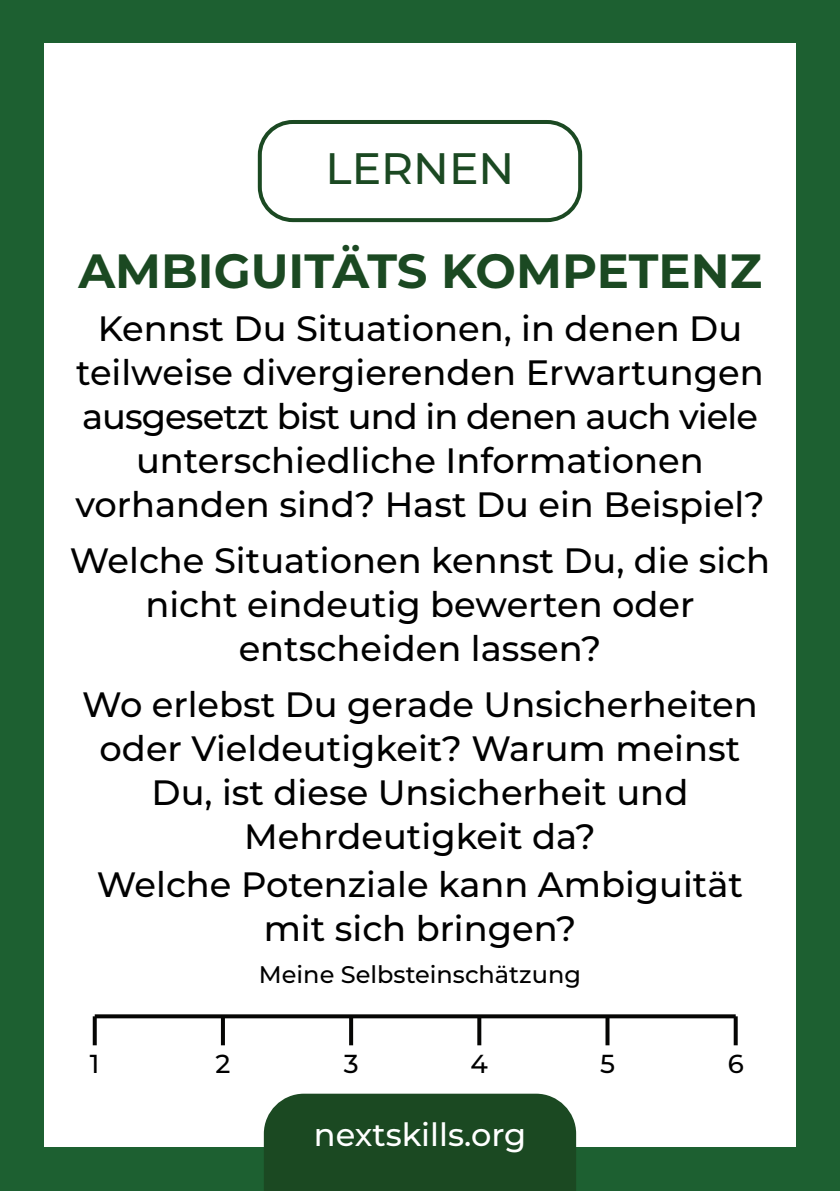
<style>
.page{position:relative;width:840px;height:1191px;background:#fff}
.page>*{position:absolute;margin:0;border:0;box-sizing:border-box;transform-origin:0 0}
.t1{font:700 48px "Montserrat";color:#1b4922}
.t2{font:500 44px "Montserrat";color:#1b4922}
.t3{font:500 35.2px/44px "Montserrat";color:#000;text-align:center}
.t4{font:500 32px "Montserrat";color:#fff}
.t5{font:500 26px "Montserrat";color:#000}
.t6{font:500 24px "Montserrat";color:#000}
</style>
<div class="page">
<div style="left:0;top:0;width:44px;height:1189px;background:#1d6031"></div>
<div style="left:796px;top:0;width:43px;height:1189px;background:#1d6031"></div>
<div style="left:0;top:0;width:839px;height:43px;background:#1d6031"></div>
<div style="left:0;top:1147px;width:839px;height:44px;background:#1d6031"></div>
<div style="left:258px;top:120px;width:324px;height:102px;border:4px solid #1b4922;border-radius:33px"></div>
<div style="left:264px;top:1093px;width:312px;height:98px;background:#1b4922"></div>
<svg style="left:95px;top:1014px;width:640px;height:4px;background:#1a1a19"></svg>
<svg style="left:93px;top:1016px;width:4px;height:29px"></svg>
<svg style="left:221px;top:1016px;width:4px;height:29px"></svg>
<svg style="left:349px;top:1016px;width:4px;height:29px"></svg>
<svg style="left:477px;top:1016px;width:4px;height:29px"></svg>
<svg style="left:605px;top:1016px;width:4px;height:29px"></svg>
<svg style="left:733px;top:1016px;width:4px;height:29px"></svg>
<p class="t2" style="left:325px;top:138px;width:190px">LERNEN</p>
<h1 class="t1" style="left:78px;top:236px;width:684px">AMBIGUITÄTS KOMPETENZ</h1>
<p class="t3" style="left:75px;top:305px;width:690px">Kennst Du Situationen, in denen Du teilweise divergierenden Erwartungen ausgesetzt bist und in denen auch viele unterschiedliche Informationen vorhanden sind? Hast Du ein Beispiel?</p>
<p class="t3" style="left:70px;top:537px;width:701px">Welche Situationen kennst Du, die sich nicht eindeutig bewerten oder entscheiden lassen?</p>
<p class="t3" style="left:82px;top:681px;width:676px">Wo erlebst Du gerade Unsicherheiten oder Vieldeutigkeit? Warum meinst<br>Du, ist diese Unsicherheit und<br>Mehrdeutigkeit da?</p>
<p class="t3" style="left:97px;top:861px;width:647px">Welche Potenziale kann Ambiguität mit sich bringen?</p>
<p class="t6" style="left:259px;top:957px;width:323px">Meine Selbsteinschätzung</p>
<p class="t5" style="left:90px;top:1045px;width:11px">1</p>
<p class="t5" style="left:215px;top:1045px;width:16px">2</p>
<p class="t5" style="left:343px;top:1045px;width:16px">3</p>
<p class="t5" style="left:470px;top:1045px;width:19px">4</p>
<p class="t5" style="left:599px;top:1045px;width:16px">5</p>
<p class="t5" style="left:727px;top:1045px;width:18px">6</p>
<p class="t4" style="left:313px;top:1112px;width:214px">nextskills.org</p>
</div>
